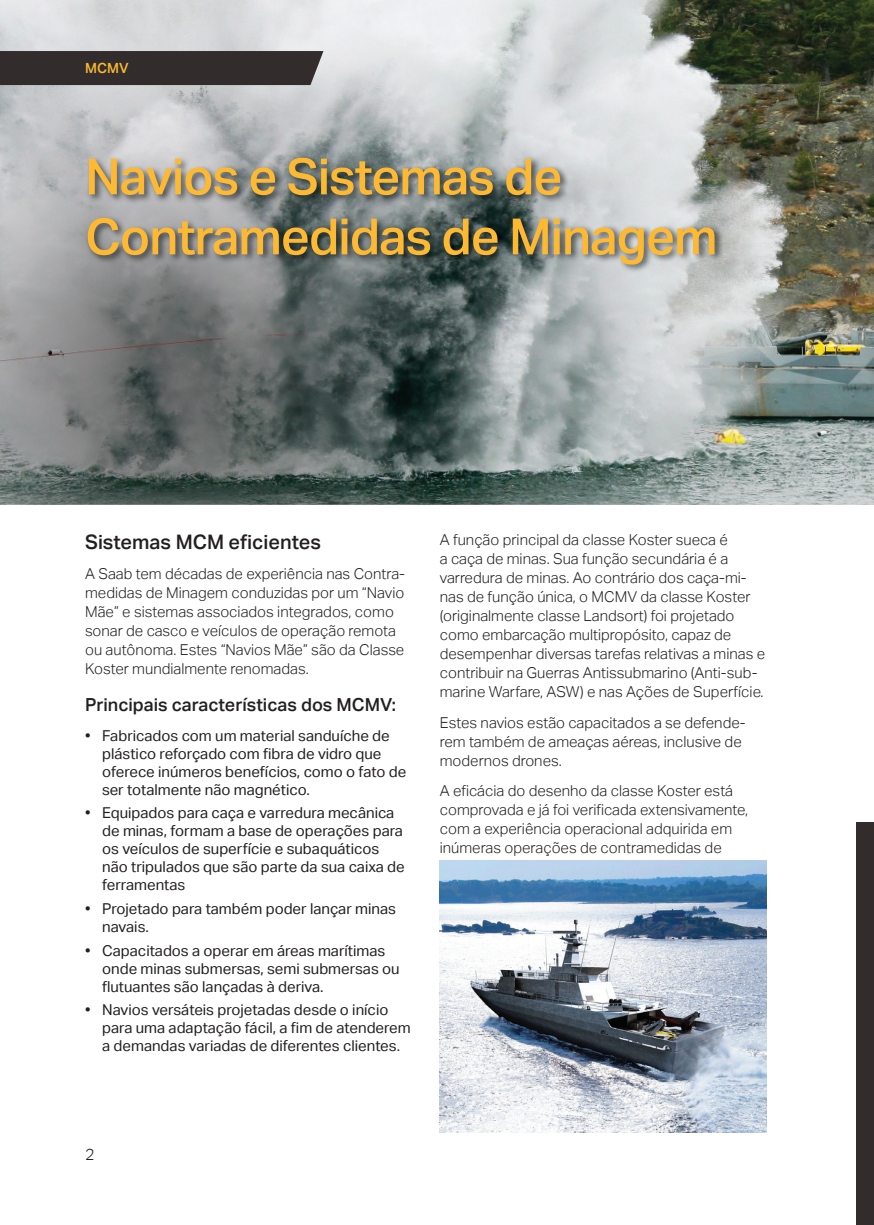
<style>
.page{position:relative;width:874px;height:1225px;background:#fff}
.page>*{position:absolute;margin:0;border:0;box-sizing:border-box;transform-origin:0 0}
.t1{font:500 50px/60px "Aktiv Grotesk";letter-spacing:-.02em;color:#fdb931}
.t2{font:500 20px "Aktiv Grotesk";color:#231f20}
.t3{font:500 18px "Aktiv Grotesk";color:#231f20}
.t4{font:300 16px "Aktiv Grotesk";color:#231f20}
.t5{font:300 15px/19px "Aktiv Grotesk";color:#231f20}
.t6{font:15px/18px "Aktiv Grotesk";color:#231f20}
.t7{font:500 14px "Aktiv Grotesk";color:#fdb931}
</style>
<div class="page">
<img style="left:0;top:0;width:873px;height:505px">
<img style="left:85px;top:156px;width:639px;height:118px">
<div style="left:0;top:51px;width:323px;height:34px;background:#322d2c"></div>
<div style="left:856px;top:822px;width:17px;height:403px;background:#322d2c"></div>
<img style="left:439px;top:860px;width:326px;height:272px">
<p class="t7" style="left:85px;top:60px;width:45px">MCMV</p>
<h1 class="t1" style="left:85px;top:147px;width:633px">Navios e Sistemas de<br>Contramedidas de Minagem</h1>
<h2 class="t2" style="left:85px;top:530px;width:237px">Sistemas MCM eficientes</h2>
<p class="t5" style="left:85px;top:564px;width:321px">A Saab tem décadas de experiência nas Contra&shy;medidas de Minagem conduzidas por um “Navio Mãe” e sistemas associados integrados, como sonar de casco e veículos de operação remota ou autônoma. Estes “Navios Mãe” são da Classe Koster mundialmente renomadas.</p>
<p class="t3" style="left:85px;top:694px;width:312px">Principais características dos MCMV:</p>
<p class="t6" style="left:102px;top:726px;width:305px;text-indent:-17px">• Fabricados com um material sanduíche de plástico reforçado com fibra de vidro que oferece inúmeros benefícios, como o fato de ser totalmente não magnético.</p>
<p class="t6" style="left:102px;top:804px;width:304px;text-indent:-17px">• Equipados para caça e varredura mecânica de minas, formam a base de operações para os veículos de superfície e subaquáticos não tripulados que são parte da sua caixa de ferramentas</p>
<p class="t6" style="left:102px;top:899px;width:295px;text-indent:-17px">• Projetado para também poder lançar minas navais.</p>
<p class="t6" style="left:102px;top:941px;width:299px;text-indent:-17px">• Capacitados a operar em áreas marítimas onde minas submersas, semi submersas ou flutuantes são lançadas à deriva.</p>
<p class="t6" style="left:102px;top:1001px;width:310px;text-indent:-17px">• Navios versáteis projetadas desde o início para uma adaptação fácil, a fim de atenderem a demandas variadas de diferentes clientes.</p>
<p class="t5" style="left:439px;top:530px;width:327px">A função principal da classe Koster sueca é<br>a caça de minas. Sua função secundária é a varredura de minas. Ao contrário dos caça-mi&shy;nas de função única, o MCMV da classe Koster (originalmente classe Landsort) foi projetado como embarcação multipropósito, capaz de desempenhar diversas tarefas relativas a minas e contribuir na Guerras Antissubmarino (Anti-sub&shy;marine Warfare, ASW) e nas Ações de Superfície.</p>
<p class="t5" style="left:439px;top:713px;width:307px">Estes navios estão capacitados a se defende&shy;rem também de ameaças aéreas, inclusive de modernos drones.</p>
<p class="t5" style="left:439px;top:781px;width:310px">A eficácia do desenho da classe Koster está comprovada e já foi verificada extensivamente, com a experiência operacional adquirida em inúmeras operações de contramedidas de</p>
<p class="t4" style="left:85px;top:1145px;width:11px">2</p>
</div>
